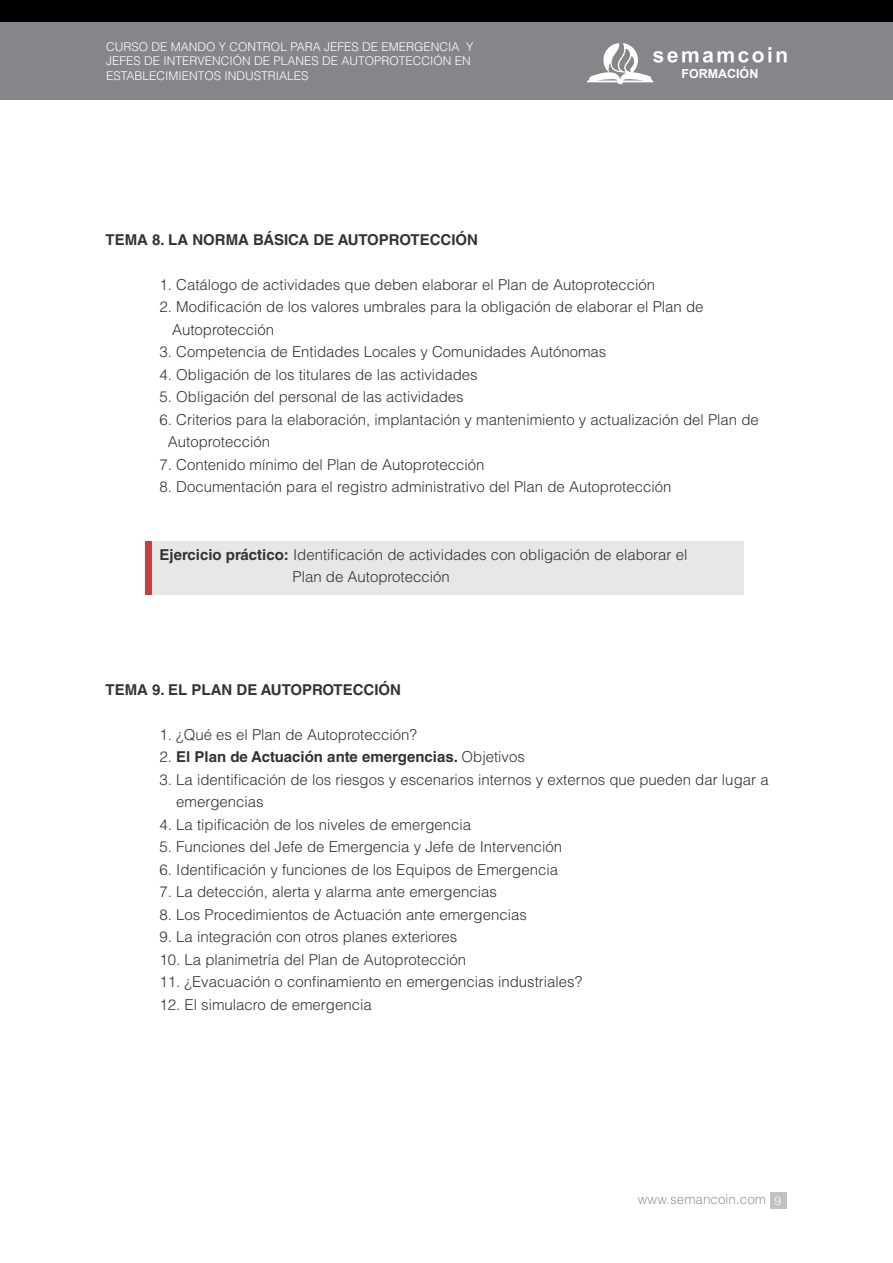
<style>
.page{position:relative;width:893px;height:1263px;background:#fff}
.page>*{position:absolute;margin:0;border:0;box-sizing:border-box;transform-origin:0 0}
.t1{font:300 15px/22.5px "Helvetica LT Std";color:#333}
.t2{font:700 15px "Helvetica LT Std";color:#333}
.t3{font:300 13.5px "Helvetica LT Std";color:#999}
.t4{font:700 12.45px "Arial";color:#fff}
.t5{font:300 12px/14.4px "Helvetica LT Std";color:#fff}
.s1{font-weight:700}
.s2{font-weight:300}
.s3{font-size:12px;color:#fff}
</style>
<div class="page">
<div style="left:148px;top:542px;width:596px;height:53px;background:#e7e7e7"></div>
<div style="left:145px;top:542px;width:6px;height:53px;background:#c24141"></div>
<div style="left:0;top:22px;width:893px;height:78px;background:#868589"></div>
<div style="left:0;top:0;width:893px;height:21px;background:#000"></div>
<svg style="left:777px;top:51px;width:10px;height:11px"></svg>
<svg style="left:587px;top:43px;width:184px;height:41px"></svg>
<div style="left:770px;top:1192px;width:17px;height:17px;background:#c2c2c2"></div>
<p class="t5" style="left:106px;top:39px;width:369px">CURSO DE MANDO Y CONTROL PARA JEFES DE EMERGENCIA Y<br>JEFES DE INTERVENCIÓN DE PLANES DE AUTOPROTECCIÓN EN<br>ESTABLECIMIENTOS INDUSTRIALES</p>
<p class="t4" style="left:681px;top:65px;width:78px">FORMACIÓN</p>
<p class="t2" style="left:105px;top:230px;width:374px">TEMA 8. LA NORMA BÁSICA DE AUTOPROTECCIÓN</p>
<p class="t1" style="left:159px;top:273px;width:497px">1. Catálogo de actividades que deben elaborar el Plan de Autoprotección</p>
<p class="t1" style="left:172px;top:295px;width:533px;text-indent:-13px">2. Modificación de los valores umbrales para la obligación de elaborar el Plan de<br>Autoprotección</p>
<p class="t1" style="left:159px;top:340px;width:448px">3. Competencia de Entidades Locales y Comunidades Autónomas</p>
<p class="t1" style="left:159px;top:363px;width:320px">4. Obligación de los titulares de las actividades</p>
<p class="t1" style="left:159px;top:385px;width:306px">5. Obligación del personal de las actividades</p>
<p class="t1" style="left:168px;top:408px;width:593px;text-indent:-8px">6. Criterios para la elaboración, implantación y mantenimiento y actualización del Plan de<br>Autoprotección</p>
<p class="t1" style="left:159px;top:453px;width:326px">7. Contenido mínimo del Plan de Autoprotección</p>
<p class="t1" style="left:159px;top:475px;width:513px">8. Documentación para el registro administrativo del Plan de Autoprotección</p>
<p class="t1" style="left:293px;top:543px;width:396px;text-indent:-133px"><span class="s1">Ejercicio práctico:</span> Identificación de actividades con obligación de elaborar el<br>Plan de Autoprotección</p>
<p class="t2" style="left:105px;top:680px;width:297px">TEMA 9. EL PLAN DE AUTOPROTECCIÓN</p>
<p class="t1" style="left:159px;top:723px;width:259px">1. ¿Qué es el Plan de Autoprotección?</p>
<p class="t2" style="left:159px;top:748px;width:367px"><span class="s2">2.</span> El Plan de Actuación ante emergencias. <span class="s2">Objetivos</span></p>
<p class="t1" style="left:176px;top:768px;width:594px;text-indent:-17px">3. La identificación de los riesgos y escenarios internos y externos que pueden dar lugar a emergencias</p>
<p class="t1" style="left:159px;top:813px;width:313px">4. La tipificación de los niveles de emergencia</p>
<p class="t1" style="left:159px;top:835px;width:404px">5. Funciones del Jefe de Emergencia y Jefe de Intervención</p>
<p class="t1" style="left:159px;top:858px;width:400px">6. Identificación y funciones de los Equipos de Emergencia</p>
<p class="t1" style="left:159px;top:880px;width:339px">7. La detección, alerta y alarma ante emergencias</p>
<p class="t1" style="left:159px;top:903px;width:369px">8. Los Procedimientos de Actuación ante emergencias</p>
<p class="t1" style="left:159px;top:925px;width:299px">9. La integración con otros planes exteriores</p>
<p class="t1" style="left:159px;top:948px;width:308px">10. La planimetría del Plan de Autoprotección</p>
<p class="t1" style="left:159px;top:970px;width:424px">11. ¿Evacuación o confinamiento en emergencias industriales?</p>
<p class="t1" style="left:159px;top:993px;width:214px">12. El simulacro de emergencia</p>
<p class="t3" style="left:638px;top:1191px;width:145px">www.semancoin.com <span class="s3">9</span></p>
</div>
